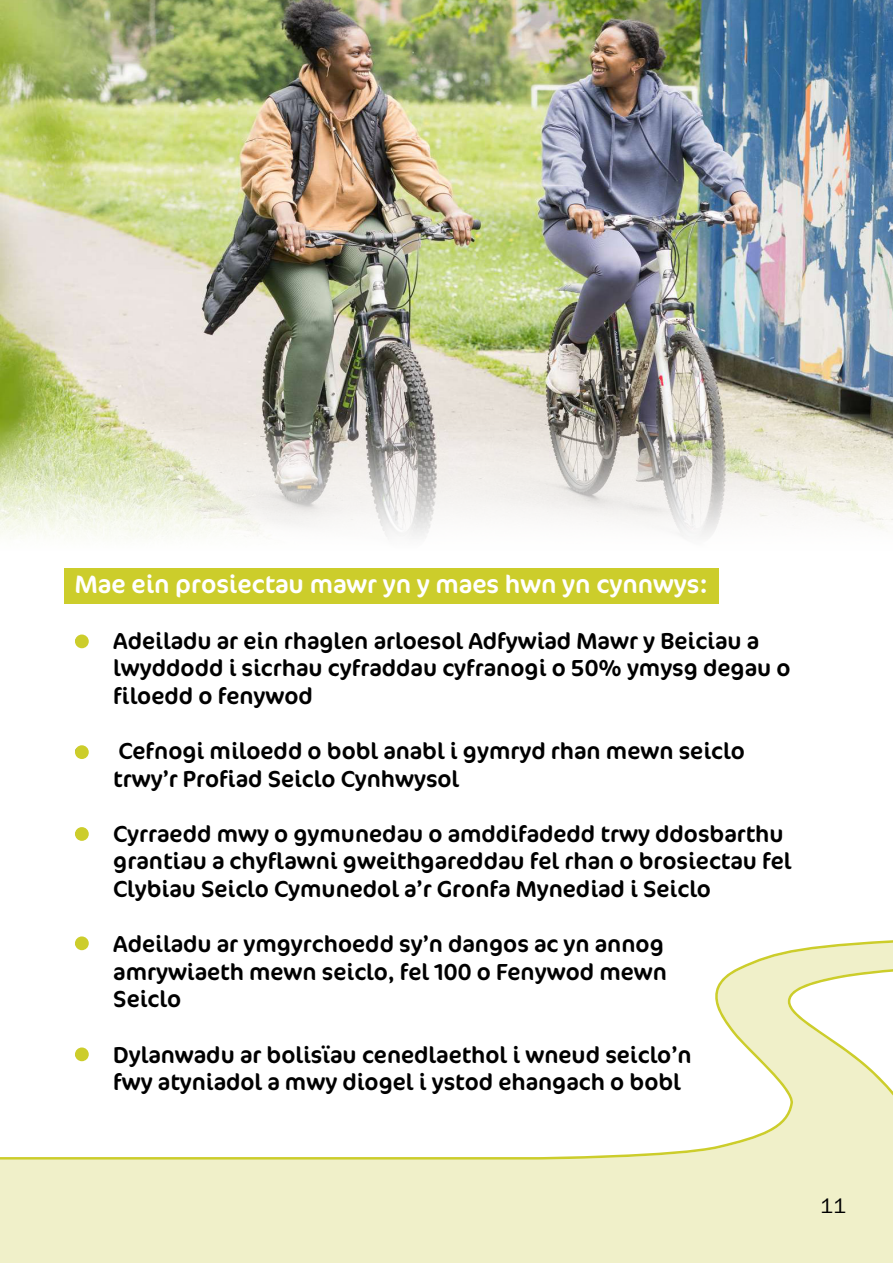
<style>
.page{position:relative;width:893px;height:1263px;background:#fff}
.page>*{position:absolute;margin:0;border:0;box-sizing:border-box;transform-origin:0 0}
.t1{font:25.5px "Cocon";color:#fff}
.t2{font:23.4px/27.6px "Cocon";color:#000}
.t3{font:21.15px "Franklin Gothic LT Pro";color:#000}
</style>
<div class="page">
<img style="left:0;top:0;width:893px;height:417px">
<img style="left:0;top:417px;width:893px;height:122px">
<div style="left:64px;top:568px;width:655px;height:36px;background:#cccd2b"></div>
<svg style="left:0;top:937px;width:893px;height:326px"></svg>
<div style="left:75px;top:634px;width:14px;height:14px;background:#cccd2b;border-radius:50%"></div>
<div style="left:75px;top:745px;width:14px;height:14px;background:#cccd2b;border-radius:50%"></div>
<div style="left:75px;top:827px;width:14px;height:14px;background:#cccd2b;border-radius:50%"></div>
<div style="left:75px;top:936px;width:14px;height:14px;background:#cccd2b;border-radius:50%"></div>
<div style="left:75px;top:1047px;width:14px;height:14px;background:#cccd2b;border-radius:50%"></div>
<p class="t1" style="left:75px;top:575px;width:634px">Mae ein prosiectau mawr yn y maes hwn yn cynnwys:</p>
<p class="t2" style="left:113px;top:628px;width:679px;text-indent:-38px">• Adeiladu ar ein rhaglen arloesol Adfywiad Mawr y Beiciau a lwyddodd i sicrhau cyfraddau cyfranogi o 50% ymysg degau o filoedd o fenywod</p>
<p class="t2" style="left:113px;top:739px;width:633px;text-indent:-38px">• Cefnogi miloedd o bobl anabl i gymryd rhan mewn seiclo trwy’r Profiad Seiclo Cynhwysol</p>
<p class="t2" style="left:113px;top:822px;width:680px;text-indent:-38px">• Cyrraedd mwy o gymunedau o amddifadedd trwy ddosbarthu grantiau a chyflawni gweithgareddau fel rhan o brosiectau fel<br>Clybiau Seiclo Cymunedol a’r Gronfa Mynediad i Seiclo</p>
<p class="t2" style="left:113px;top:932px;width:555px;text-indent:-38px">• Adeiladu ar ymgyrchoedd sy’n dangos ac yn annog amrywiaeth mewn seiclo, fel 100 o Fenywod mewn<br>Seiclo</p>
<p class="t2" style="left:113px;top:1042px;width:580px;text-indent:-38px">• Dylanwadu ar bolisïau cenedlaethol i wneud seiclo’n fwy atyniadol a mwy diogel i ystod ehangach o bobl</p>
<p class="t3" style="left:821px;top:1199px;width:27px">11</p>
</div>
